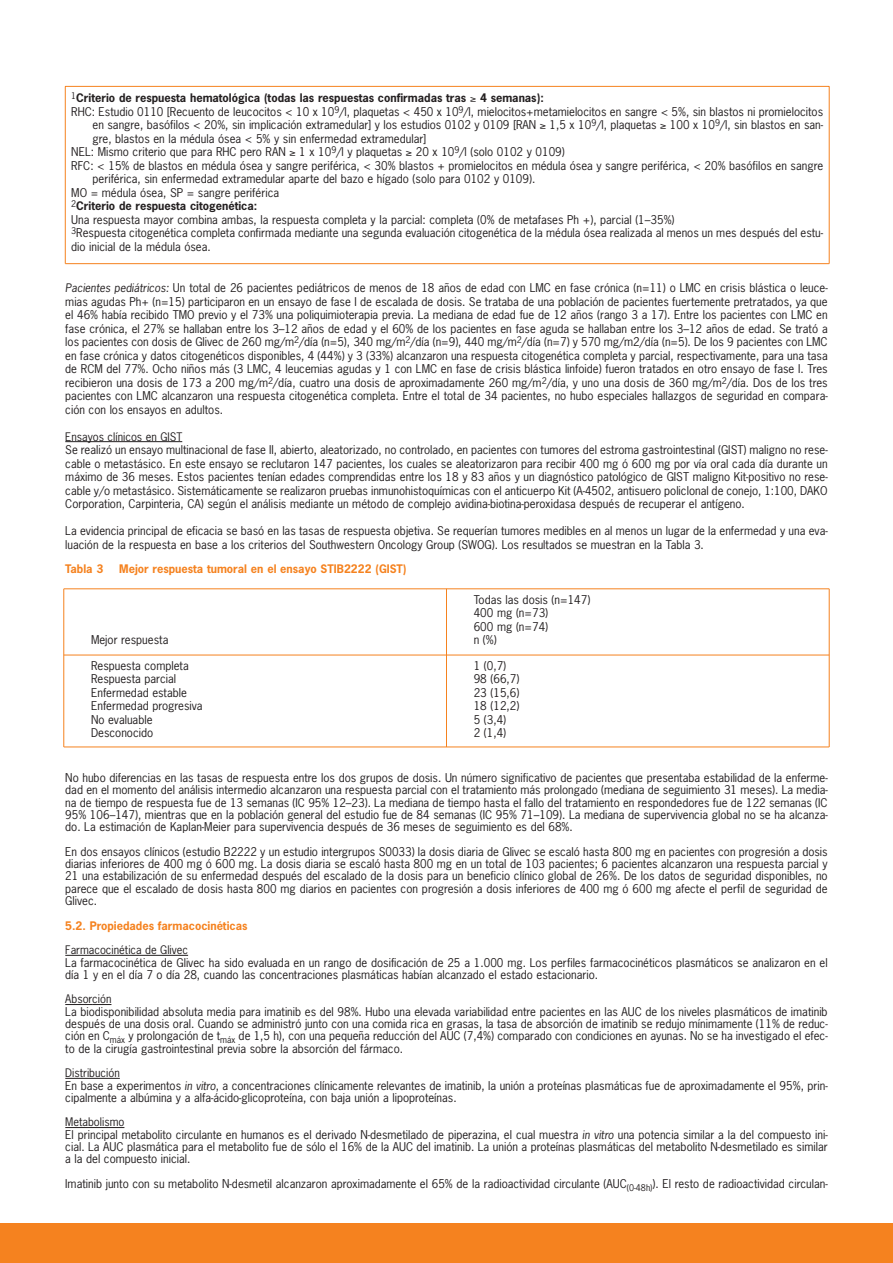
<style>
.page{position:relative;width:893px;height:1263px;background:#fff}
.page>*{position:absolute;margin:0;border:0;box-sizing:border-box;transform-origin:0 0}
.t1{font:11.4px/13.5px "News Gothic";color:#231f20}
.t2{font:700 11.1px "News Gothic";color:#231f20}
.t3{font:700 11.1px "News Gothic";color:#f5821f}
.t4{font:11.1px "News Gothic";color:#231f20}
.s1{font-size:11.1px}
</style>
<div class="page">
<hr style="left:65px;top:441px;width:117px;height:1px;background:#231f20">
<hr style="left:65px;top:955px;width:123px;height:1px;background:#231f20">
<svg style="left:65px;top:1004px;width:46px;height:1px"></svg>
<hr style="left:65px;top:1078px;width:55px;height:1px;background:#231f20">
<hr style="left:65px;top:1127px;width:59px;height:1px;background:#231f20">
<div style="left:0;top:1223px;width:893px;height:40px;background:#f5821f"></div>
<hr style="left:65px;top:86px;width:1px;height:178px;background:#f5821f">
<hr style="left:829px;top:86px;width:1px;height:178px;background:#f5821f">
<hr style="left:65px;top:86px;width:764px;height:1px;background:#f5821f">
<hr style="left:65px;top:263px;width:764px;height:1px;background:#f5821f">
<hr style="left:64px;top:589px;width:1px;height:158px;background:#f5821f">
<hr style="left:446px;top:589px;width:1px;height:158px;background:#f5821f">
<hr style="left:829px;top:589px;width:1px;height:158px;background:#f5821f">
<hr style="left:64px;top:588px;width:765px;height:1px;background:#f5821f">
<hr style="left:64px;top:655px;width:765px;height:1px;background:#f5821f">
<hr style="left:64px;top:747px;width:765px;height:1px;background:#f5821f">
<p class="t2" style="left:71px;top:93px;width:474px"><sup>1</sup>Criterio de respuesta hematológica (todas las respuestas confirmadas tras ≥ 4 semanas):</p>
<p class="t1" style="left:71px;top:105px;width:753px">RHC: Estudio 0110 [Recuento de leucocitos &lt; 10 x 10<sup>9</sup>/l, plaquetas &lt; 450 x 10<sup>9</sup>/l, mielocitos+metamielocitos en sangre &lt; 5%, sin blastos ni promielocitos</p>
<p class="t1" style="left:93px;top:119px;width:732px">en sangre, basófilos &lt; 20%, sin implicación extramedular] y los estudios 0102 y 0109 [RAN ≥ 1,5 x 10<sup>9</sup>/l, plaquetas ≥ 100 x 10<sup>9</sup>/l, sin blastos en san-</p>
<p class="t1" style="left:93px;top:132px;width:335px">gre, blastos en la médula ósea &lt; 5% y sin enfermedad extramedular]</p>
<p class="t1" style="left:71px;top:146px;width:495px">NEL: Mismo criterio que para RHC pero RAN ≥ 1 x 10<sup>9</sup>/l y plaquetas ≥ 20 x 10<sup>9</sup>/l (solo 0102 y 0109)</p>
<p class="t1" style="left:71px;top:159px;width:753px">RFC: &lt; 15% de blastos en médula ósea y sangre periférica, &lt; 30% blastos + promielocitos en médula ósea y sangre periférica, &lt; 20% basófilos en sangre</p>
<p class="t1" style="left:93px;top:173px;width:444px">periférica, sin enfermedad extramedular aparte del bazo e hígado (solo para 0102 y 0109).</p>
<p class="t1" style="left:71px;top:186px;width:209px">MO = médula ósea, SP = sangre periférica</p>
<p class="t2" style="left:71px;top:201px;width:187px"><sup>2</sup>Criterio de respuesta citogenética:</p>
<p class="t1" style="left:71px;top:213px;width:753px">Una respuesta mayor combina ambas, la respuesta completa y la parcial: completa (0% de metafases Ph +), parcial (1–35%)<br><sup>3</sup>Respuesta citogenética completa confirmada mediante una segunda evaluación citogenética de la médula ósea realizada al menos un mes después del estu&shy;dio inicial de la médula ósea.</p>
<p class="t1" style="left:65px;top:282px;width:764px;text-align:justify"><span class="s1">Pacientes pediátricos:</span> Un total de 26 pacientes pediátricos de menos de 18 años de edad con LMC en fase crónica (n=11) o LMC en crisis blástica o leuce&shy;mias agudas Ph+ (n=15) participaron en un ensayo de fase I de escalada de dosis. Se trataba de una población de pacientes fuertemente pretratados, ya que el 46% había recibido TMO previo y el 73% una poliquimioterapia previa. La mediana de edad fue de 12 años (rango 3 a 17). Entre los pacientes con LMC en fase crónica, el 27% se hallaban entre los 3–12 años de edad y el 60% de los pacientes en fase aguda se hallaban entre los 3–12 años de edad. Se trató a los pacientes con dosis de Glivec de 260 mg/m<sup>2</sup>/día (n=5), 340 mg/m<sup>2</sup>/día (n=9), 440 mg/m<sup>2</sup>/día (n=7) y 570 mg/m2/día (n=5). De los 9 pacientes con LMC en fase crónica y datos citogenéticos disponibles, 4 (44%) y 3 (33%) alcanzaron una respuesta citogenética completa y parcial, respectivamente, para una tasa de RCM del 77%. Ocho niños más (3 LMC, 4 leucemias agudas y 1 con LMC en fase de crisis blástica linfoide) fueron tratados en otro ensayo de fase I. Tres recibieron una dosis de 173 a 200 mg/m<sup>2</sup>/día, cuatro una dosis de aproximadamente 260 mg/m<sup>2</sup>/día, y uno una dosis de 360 mg/m<sup>2</sup>/día. Dos de los tres pacientes con LMC alcanzaron una respuesta citogenética completa. Entre el total de 34 pacientes, no hubo especiales hallazgos de seguridad en compara&shy;ción con los ensayos en adultos.</p>
<p class="t4" style="left:65px;top:432px;width:118px">Ensayos clínicos en GIST</p>
<p class="t1" style="left:65px;top:444px;width:764px;text-align:justify">Se realizó un ensayo multinacional de fase II, abierto, aleatorizado, no controlado, en pacientes con tumores del estroma gastrointestinal (GIST) maligno no rese&shy;cable o metastásico. En este ensayo se reclutaron 147 pacientes, los cuales se aleatorizaron para recibir 400 mg ó 600 mg por vía oral cada día durante un máximo de 36 meses. Estos pacientes tenían edades comprendidas entre los 18 y 83 años y un diagnóstico patológico de GIST maligno Kit-positivo no rese&shy;cable y/o metastásico. Sistemáticamente se realizaron pruebas inmunohistoquímicas con el anticuerpo Kit (A-4502, antisuero policlonal de conejo, 1:100, DAKO Corporation, Carpinteria, CA) según el análisis mediante un método de complejo avidina-biotina-peroxidasa después de recuperar el antígeno.</p>
<p class="t1" style="left:65px;top:525px;width:764px">La evidencia principal de eficacia se basó en las tasas de respuesta objetiva. Se requerían tumores medibles en al menos un lugar de la enfermedad y una eva&shy;luación de la respuesta en base a los criterios del Southwestern Oncology Group (SWOG). Los resultados se muestran en la Tabla 3.</p>
<p class="t3" style="left:65px;top:564px;width:40px">Tabla 3</p>
<p class="t3" style="left:119px;top:564px;width:289px">Mejor respuesta tumoral en el ensayo STIB2222 (GIST)</p>
<p class="t1" style="left:91px;top:634px;width:79px">Mejor respuesta</p>
<p class="t1" style="left:474px;top:594px;width:118px">Todas las dosis (n=147)<br>400 mg (n=73)<br>600 mg (n=74)<br>n (%)</p>
<p class="t1" style="left:91px;top:660px;width:113px">Respuesta completa<br>Respuesta parcial<br>Enfermedad estable<br>Enfermedad progresiva<br>No evaluable<br>Desconocido</p>
<p class="t1" style="left:474px;top:660px;width:47px">1 (0,7)<br>98 (66,7)<br>23 (15,6)<br>18 (12,2)<br>5 (3,4)<br>2 (1,4)</p>
<p class="t1" style="left:65px;top:772px;width:764px;line-height:12.3px;text-align:justify">No hubo diferencias en las tasas de respuesta entre los dos grupos de dosis. Un número significativo de pacientes que presentaba estabilidad de la enferme&shy;dad en el momento del análisis intermedio alcanzaron una respuesta parcial con el tratamiento más prolongado (mediana de seguimiento 31 meses). La media&shy;na de tiempo de respuesta fue de 13 semanas (IC 95% 12–23). La mediana de tiempo hasta el fallo del tratamiento en respondedores fue de 122 semanas (IC 95% 106–147), mientras que en la población general del estudio fue de 84 semanas (IC 95% 71–109). La mediana de supervivencia global no se ha alcanza&shy;do. La estimación de Kaplan-Meier para supervivencia después de 36 meses de seguimiento es del 68%.</p>
<p class="t1" style="left:65px;top:846px;width:764px;line-height:12.3px;text-align:justify">En dos ensayos clínicos (estudio B2222 y un estudio intergrupos S0033) la dosis diaria de Glivec se escaló hasta 800 mg en pacientes con progresión a dosis diarias inferiores de 400 mg ó 600 mg. La dosis diaria se escaló hasta 800 mg en un total de 103 pacientes; 6 pacientes alcanzaron una respuesta parcial y 21 una estabilización de su enfermedad después del escalado de la dosis para un beneficio clínico global de 26%. De los datos de seguridad disponibles, no parece que el escalado de dosis hasta 800 mg diarios en pacientes con progresión a dosis inferiores de 400 mg ó 600 mg afecte el perfil de seguridad de Glivec.</p>
<p class="t3" style="left:65px;top:921px;width:184px">5.2. Propiedades farmacocinéticas</p>
<p class="t4" style="left:65px;top:945px;width:124px">Farmacocinética de Glivec</p>
<p class="t1" style="left:65px;top:957px;width:764px;line-height:12.3px">La farmacocinética de Glivec ha sido evaluada en un rango de dosificación de 25 a 1.000 mg. Los perfiles farmacocinéticos plasmáticos se analizaron en el día 1 y en el día 7 o día 28, cuando las concentraciones plasmáticas habían alcanzado el estado estacionario.</p>
<p class="t4" style="left:65px;top:995px;width:48px">Absorción</p>
<p class="t1" style="left:65px;top:1006px;width:764px;line-height:12.3px;text-align:justify">La biodisponibilidad absoluta media para imatinib es del 98%. Hubo una elevada variabilidad entre pacientes en las AUC de los niveles plasmáticos de imatinib después de una dosis oral. Cuando se administró junto con una comida rica en grasas, la tasa de absorción de imatinib se redujo mínimamente (11% de reduc&shy;ción en C<sub>máx</sub> y prolongación de t<sub>máx</sub> de 1,5 h), con una pequeña reducción del AUC (7,4%) comparado con condiciones en ayunas. No se ha investigado el efec&shy;to de la cirugía gastrointestinal previa sobre la absorción del fármaco.</p>
<p class="t4" style="left:65px;top:1068px;width:56px">Distribución</p>
<p class="t1" style="left:65px;top:1080px;width:764px;line-height:12.3px">En base a experimentos <span class="s1">in vitro</span>, a concentraciones clínicamente relevantes de imatinib, la unión a proteínas plasmáticas fue de aproximadamente el 95%, prin&shy;cipalmente a albúmina y a alfa-ácido-glicoproteína, con baja unión a lipoproteínas.</p>
<p class="t4" style="left:65px;top:1118px;width:61px">Metabolismo</p>
<p class="t1" style="left:65px;top:1129px;width:764px;line-height:12.3px;text-align:justify">El principal metabolito circulante en humanos es el derivado N-desmetilado de piperazina, el cual muestra <span class="s1">in vitro</span> una potencia similar a la del compuesto ini&shy;cial. La AUC plasmática para el metabolito fue de sólo el 16% de la AUC del imatinib. La unión a proteínas plasmáticas del metabolito N-desmetilado es similar a la del compuesto inicial.</p>
<p class="t1" style="left:65px;top:1178px;width:764px">Imatinib junto con su metabolito N-desmetil alcanzaron aproximadamente el 65% de la radioactividad circulante (AUC<sub>(0-48h)</sub>). El resto de radioactividad circulan-</p>
</div>
